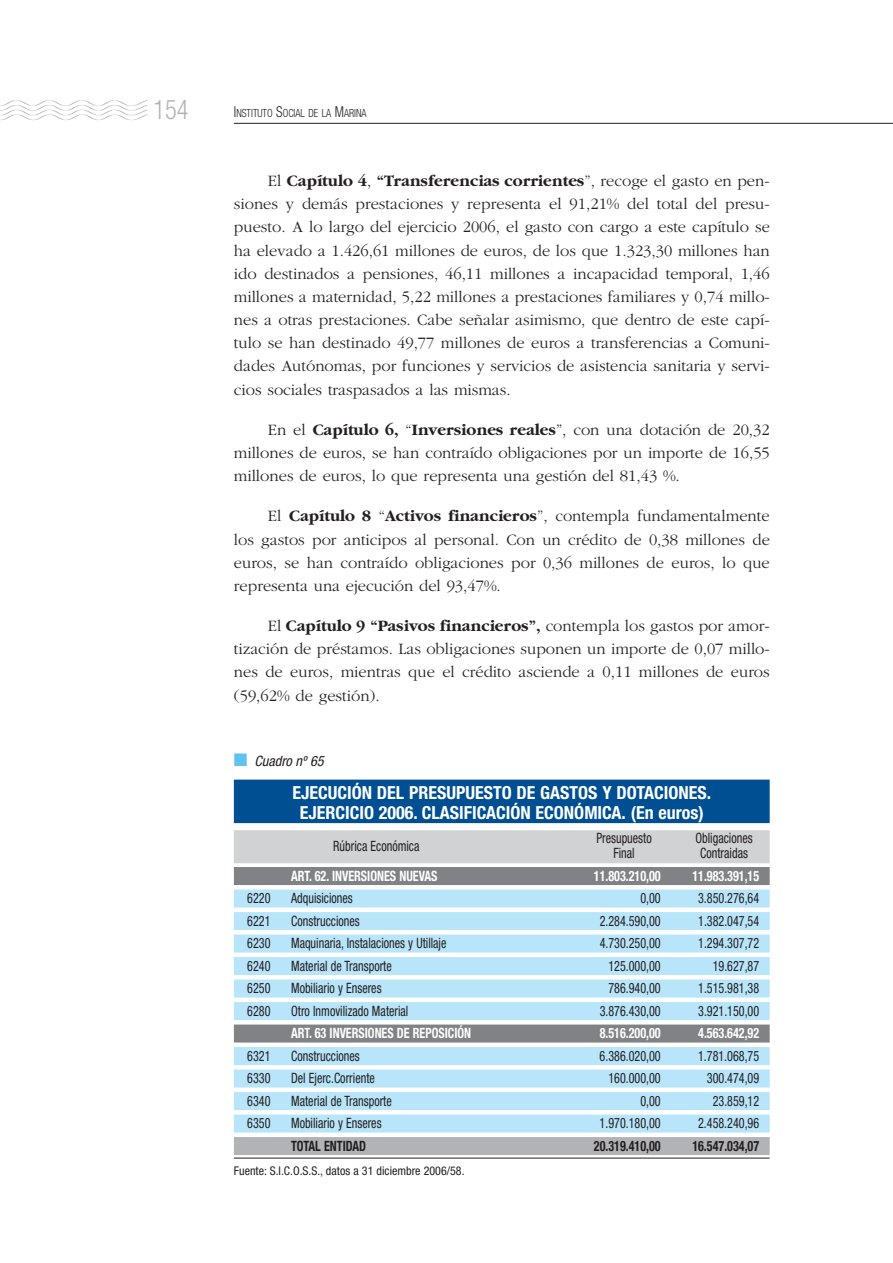
<style>
.page{position:relative;width:893px;height:1263px;background:#fff}
.page>*{position:absolute;margin:0;border:0;box-sizing:border-box;transform-origin:0 0}
.t1{font:300 condensed 27px "Helvetica Neue";color:#b2b3b7;scale:.9 1}
.t2{font:700 condensed 18px/19.5px "Helvetica Neue";color:#fff;text-align:center}
.t3{font:300 16.5px/23.2px "Garamond";color:#231f20;text-align:justify}
.t4{font:condensed 14.25px "Helvetica Neue";color:#231f20;scale:.85 1}
.t5{font:700 condensed 14.25px "Helvetica Neue";color:#fff;scale:.85 1}
.t6{font:700 condensed 14.25px "Helvetica Neue";color:#231f20;scale:.85 1}
.t7{font:italic condensed 14.25px "Helvetica Neue";color:#231f20}
.t8{font:condensed 12px "Helvetica Neue";color:#231f20}
.t9{font:300 condensed 11.25px "Helvetica Neue";color:#231f20;scale:.9 1}
.s1{font-size:15px}
.s2{font-weight:700}
.s3{color:#5ec3ef}
</style>
<div class="page">
<svg style="left:0;top:100px;width:148px;height:20px"></svg>
<hr style="left:234px;top:123px;width:659px;height:1px;background:#231f20">
<div style="left:234px;top:780px;width:536px;height:43px;background:#004f92"></div>
<div style="left:234px;top:830px;width:536px;height:33px;background:#d1d2d4"></div>
<div style="left:234px;top:867px;width:536px;height:18px;background:#808285"></div>
<div style="left:234px;top:889px;width:536px;height:18px;background:#b9e5fa"></div>
<div style="left:234px;top:912px;width:536px;height:18px;background:#b9e5fa"></div>
<div style="left:234px;top:934px;width:536px;height:18px;background:#b9e5fa"></div>
<div style="left:234px;top:957px;width:536px;height:18px;background:#b9e5fa"></div>
<div style="left:234px;top:979px;width:536px;height:18px;background:#b9e5fa"></div>
<div style="left:234px;top:1002px;width:536px;height:18px;background:#b9e5fa"></div>
<div style="left:234px;top:1024px;width:536px;height:18px;background:#808285"></div>
<div style="left:234px;top:1047px;width:536px;height:18px;background:#b9e5fa"></div>
<div style="left:234px;top:1069px;width:536px;height:18px;background:#b9e5fa"></div>
<div style="left:234px;top:1092px;width:536px;height:18px;background:#b9e5fa"></div>
<div style="left:234px;top:1114px;width:536px;height:18px;background:#b9e5fa"></div>
<div style="left:234px;top:1137px;width:536px;height:18px;background:#b2b3b7"></div>
<hr style="left:234px;top:1157px;width:536px;height:1px;background:#231f20">
<h1 class="t1" style="left:154px;top:99px;width:40px">154</h1>
<p class="t9" style="left:234px;top:109px;width:149px"><span class="s1">I</span>NSTITUTO <span class="s1">S</span>OCIAL DE LA <span class="s1">M</span>ARINA</p>
<p class="t3" style="left:234px;top:169px;width:538px;text-indent:34px">El <span class="s2">Capítulo 4</span>, <span class="s2">“Transferencias corrientes</span>”, recoge el gasto en pen&shy;siones y demás prestaciones y representa el 91,21% del total del presu&shy;puesto. A lo largo del ejercicio 2006, el gasto con cargo a este capítulo se ha elevado a 1.426,61 millones de euros, de los que 1.323,30 millones han ido destinados a pensiones, 46,11 millones a incapacidad temporal, 1,46 millones a maternidad, 5,22 millones a prestaciones familiares y 0,74 millo&shy;nes a otras prestaciones. Cabe señalar asimismo, que dentro de este capí&shy;tulo se han destinado 49,77 millones de euros a transferencias a Comuni&shy;dades Autónomas, por funciones y servicios de asistencia sanitaria y servi&shy;cios sociales traspasados a las mismas.</p>
<p class="t3" style="left:234px;top:417px;width:537px;text-indent:34px">En el <span class="s2">Capítulo 6,</span> “<span class="s2">Inversiones reales</span>”, con una dotación de 20,32 millones de euros, se han contraído obligaciones por un importe de 16,55 millones de euros, lo que representa una gestión del 81,43 %.</p>
<p class="t3" style="left:234px;top:504px;width:537px;text-indent:34px">El <span class="s2">Capítulo 8</span> “<span class="s2">Activos financieros</span>”, contempla fundamentalmente los gastos por anticipos al personal. Con un crédito de 0,38 millones de euros, se han contraído obligaciones por 0,36 millones de euros, lo que representa una ejecución del 93,47%.</p>
<p class="t3" style="left:234px;top:614px;width:537px;text-indent:34px">El <span class="s2">Capítulo 9 “Pasivos financieros”,</span> contempla los gastos por amor&shy;tización de préstamos. Las obligaciones suponen un importe de 0,07 millo&shy;nes de euros, mientras que el crédito asciende a 0,11 millones de euros (59,62% de gestión).</p>
<p class="t7" style="left:234px;top:756px;width:91px"><span class="s3">■</span> Cuadro nº 65</p>
<p class="t2" style="left:293px;top:784px;width:420px">EJECUCIÓN DEL PRESUPUESTO DE GASTOS Y DOTACIONES.<br>EJERCICIO 2006. CLASIFICACIÓN ECONÓMICA. (En euros)</p>
<p class="t4" style="left:333px;top:841px;width:103px">Rúbrica Económica</p>
<p class="t4" style="left:596px;top:833px;width:67px">Presupuesto</p>
<p class="t4" style="left:695px;top:833px;width:69px">Obligaciones</p>
<p class="t4" style="left:613px;top:848px;width:26px">Final</p>
<p class="t4" style="left:700px;top:848px;width:58px">Contraidas</p>
<p class="t5" style="left:291px;top:871px;width:174px">ART. 62. INVERSIONES NUEVAS</p>
<p class="t5" style="left:594px;top:871px;width:80px">11.803.210,00</p>
<p class="t5" style="left:692px;top:871px;width:80px">11.983.391,15</p>
<p class="t4" style="left:247px;top:893px;width:29px">6220</p>
<p class="t4" style="left:291px;top:893px;width:74px">Adquisiciones</p>
<p class="t4" style="left:640px;top:893px;width:25px">0,00</p>
<p class="t4" style="left:698px;top:893px;width:73px">3.850.276,64</p>
<p class="t4" style="left:247px;top:916px;width:29px">6221</p>
<p class="t4" style="left:291px;top:916px;width:82px">Construcciones</p>
<p class="t4" style="left:600px;top:916px;width:73px">2.284.590,00</p>
<p class="t4" style="left:698px;top:916px;width:73px">1.382.047,54</p>
<p class="t4" style="left:247px;top:938px;width:29px">6230</p>
<p class="t4" style="left:291px;top:938px;width:184px">Maquinaria, Instalaciones y Utillaje</p>
<p class="t4" style="left:600px;top:938px;width:73px">4.730.250,00</p>
<p class="t4" style="left:698px;top:938px;width:73px">1.294.307,72</p>
<p class="t4" style="left:247px;top:961px;width:29px">6240</p>
<p class="t4" style="left:291px;top:961px;width:120px">Material de Transporte</p>
<p class="t4" style="left:608px;top:961px;width:63px">125.000,00</p>
<p class="t4" style="left:713px;top:961px;width:56px">19.627,87</p>
<p class="t4" style="left:247px;top:983px;width:29px">6250</p>
<p class="t4" style="left:291px;top:983px;width:108px">Mobiliario y Enseres</p>
<p class="t4" style="left:608px;top:983px;width:63px">786.940,00</p>
<p class="t4" style="left:698px;top:983px;width:73px">1.515.981,38</p>
<p class="t4" style="left:247px;top:1006px;width:29px">6280</p>
<p class="t4" style="left:291px;top:1006px;width:139px">Otro Inmovilizado Material</p>
<p class="t4" style="left:600px;top:1006px;width:73px">3.876.430,00</p>
<p class="t4" style="left:698px;top:1006px;width:73px">3.921.150,00</p>
<p class="t5" style="left:291px;top:1028px;width:213px">ART. 63 INVERSIONES DE REPOSICIÓN</p>
<p class="t5" style="left:600px;top:1028px;width:73px">8.516.200,00</p>
<p class="t5" style="left:698px;top:1028px;width:73px">4.563.642,92</p>
<p class="t4" style="left:247px;top:1051px;width:29px">6321</p>
<p class="t4" style="left:291px;top:1051px;width:82px">Construcciones</p>
<p class="t4" style="left:600px;top:1051px;width:73px">6.386.020,00</p>
<p class="t4" style="left:698px;top:1051px;width:73px">1.781.068,75</p>
<p class="t4" style="left:247px;top:1073px;width:29px">6330</p>
<p class="t4" style="left:291px;top:1073px;width:100px">Del Ejerc.Corriente</p>
<p class="t4" style="left:608px;top:1073px;width:63px">160.000,00</p>
<p class="t4" style="left:707px;top:1073px;width:63px">300.474,09</p>
<p class="t4" style="left:247px;top:1096px;width:29px">6340</p>
<p class="t4" style="left:291px;top:1096px;width:120px">Material de Transporte</p>
<p class="t4" style="left:640px;top:1096px;width:25px">0,00</p>
<p class="t4" style="left:713px;top:1096px;width:56px">23.859,12</p>
<p class="t4" style="left:247px;top:1118px;width:29px">6350</p>
<p class="t4" style="left:291px;top:1118px;width:108px">Mobiliario y Enseres</p>
<p class="t4" style="left:600px;top:1118px;width:73px">1.970.180,00</p>
<p class="t4" style="left:698px;top:1118px;width:73px">2.458.240,96</p>
<p class="t6" style="left:291px;top:1141px;width:90px">TOTAL ENTIDAD</p>
<p class="t6" style="left:594px;top:1141px;width:80px">20.319.410,00</p>
<p class="t6" style="left:692px;top:1141px;width:80px">16.547.034,07</p>
<p class="t8" style="left:234px;top:1166px;width:232px">Fuente: S.I.C.O.S.S., datos a 31 diciembre 2006/58.</p>
</div>
